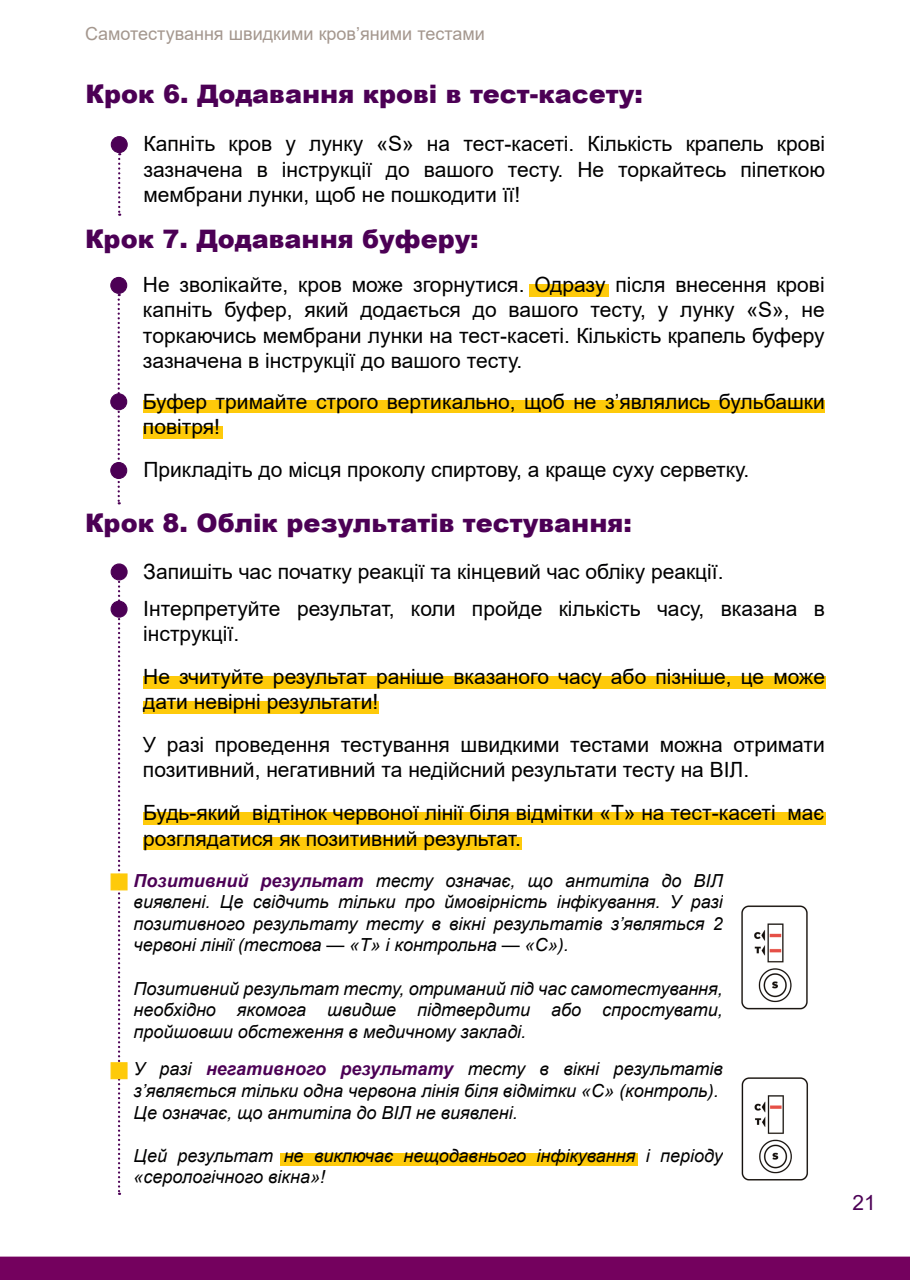
<style>
.page{position:relative;width:910px;height:1280px;background:#fff}
.page>*{position:absolute;margin:0;border:0;box-sizing:border-box;transform-origin:0 0}
.t1{font:900 25.5px "Arial";color:#4c0055}
.t2{font:21px/25.2px "Arial";color:#000001}
.t3{font:21px "Arial";color:#4c0055}
.t4{font:italic 18px/21.6px "Arial";color:#000001;text-align:justify}
.t5{font:18px "Arial";color:#a4978e}
.s1{font-weight:700;color:#4c0055}
</style>
<div class="page">
<div style="left:1px;top:1257px;width:908px;height:22px;background:#74015e"></div>
<div style="left:0;top:1256px;width:910px;height:24px;border:2px solid #74015e"></div>
<svg style="left:118px;top:153px;width:2px;height:63px"></svg>
<div style="left:111px;top:137px;width:16px;height:16px;background:#4c0055;border-radius:50%"></div>
<div style="left:111px;top:136px;width:17px;height:17px;border:1px solid #4c0055;border-radius:50%"></div>
<div style="left:530px;top:284px;width:79px;height:13px;background:#feca0a"></div>
<div style="left:143px;top:813px;width:683px;height:12px;background:#feca0a"></div>
<div style="left:143px;top:837px;width:379px;height:13px;background:#feca0a"></div>
<div style="left:143px;top:701px;width:235px;height:13px;background:#feca0a"></div>
<svg style="left:118px;top:294px;width:2px;height:210px"></svg>
<div style="left:143px;top:676px;width:682px;height:13px;background:#feca0a"></div>
<div style="left:143px;top:426px;width:79px;height:12px;background:#feca0a"></div>
<div style="left:281px;top:1153px;width:357px;height:12px;background:#feca0a"></div>
<div style="left:143px;top:401px;width:682px;height:12px;background:#feca0a"></div>
<div style="left:111px;top:277px;width:16px;height:16px;background:#4c0055;border-radius:50%"></div>
<div style="left:110px;top:277px;width:17px;height:17px;border:1px solid #4c0055;border-radius:50%"></div>
<div style="left:111px;top:394px;width:16px;height:16px;background:#4c0055;border-radius:50%"></div>
<div style="left:110px;top:393px;width:17px;height:17px;border:1px solid #4c0055;border-radius:50%"></div>
<div style="left:111px;top:463px;width:16px;height:15px;background:#4c0055;border-radius:50%"></div>
<div style="left:110px;top:462px;width:17px;height:17px;border:1px solid #4c0055;border-radius:50%"></div>
<svg style="left:118px;top:580px;width:2px;height:615px"></svg>
<div style="left:111px;top:564px;width:16px;height:16px;background:#4c0055;border-radius:50%"></div>
<div style="left:111px;top:563px;width:17px;height:17px;border:1px solid #4c0055;border-radius:50%"></div>
<div style="left:111px;top:601px;width:16px;height:16px;background:#4c0055;border-radius:50%"></div>
<div style="left:111px;top:601px;width:17px;height:17px;border:1px solid #4c0055;border-radius:50%"></div>
<div style="left:111px;top:873px;width:17px;height:17px;background:#feca0a;border:1px solid #feca0a"></div>
<div style="left:111px;top:1062px;width:17px;height:17px;background:#feca0a;border:1px solid #feca0a"></div>
<img style="left:741px;top:905px;width:67px;height:105px">
<img style="left:741px;top:1077px;width:67px;height:104px">
<p class="t5" style="left:85px;top:21px;width:401px">Самотестування швидкими кров’яними тестами</p>
<p class="t1" style="left:86px;top:76px;width:559px">Крок 6. Додавання крові в тест-касету:</p>
<p class="t2" style="left:143px;top:131px;width:683px;text-align:justify">Капніть кров у лунку «S» на тест-касеті. Кількість крапель крові зазначена в інструкції до вашого тесту. Не торкайтесь піпеткою мембрани лунки, щоб не пошкодити її!</p>
<p class="t1" style="left:85px;top:220px;width:395px">Крок 7. Додавання буферу:</p>
<p class="t2" style="left:143px;top:272px;width:683px;text-align:justify">Не зволікайте, кров може згорнутися. Одразу після внесення крові капніть буфер, який додається до вашого тесту, у лунку «S», не торкаючись мембрани лунки на тест-касеті. Кількість крапель буферу зазначена в інструкції до вашого тесту.</p>
<p class="t2" style="left:143px;top:388px;width:683px">Буфер тримайте строго вертикально, щоб не з’являлись бульбашки повітря!</p>
<p class="t2" style="left:143px;top:457px;width:607px">Прикладіть до місця проколу спиртову, а краще суху серветку.</p>
<p class="t1" style="left:85px;top:504px;width:548px">Крок 8. Облік результатів тестування:</p>
<p class="t2" style="left:143px;top:559px;width:582px">Запишіть час початку реакції та кінцевий час обліку реакції.</p>
<p class="t2" style="left:143px;top:596px;width:683px">Інтерпретуйте результат, коли пройде кількість часу, вказана в інструкції.</p>
<p class="t2" style="left:143px;top:664px;width:683px">Не зчитуйте результат раніше вказаного часу або пізніше, це може дати невірні результати!</p>
<p class="t2" style="left:143px;top:732px;width:683px">У разі проведення тестування швидкими тестами можна отримати позитивний, негативний та недійсний результати тесту на ВІЛ.</p>
<p class="t2" style="left:143px;top:800px;width:682px">Будь-який відтінок червоної лінії біля відмітки «T» на тест-касеті має</p>
<p class="t2" style="left:143px;top:825px;width:379px">розглядатися як позитивний результат.</p>
<p class="t4" style="left:134px;top:870px;width:591px"><span class="s1">Позитивний результат</span> тесту означає, що антитіла до ВІЛ виявлені. Це свідчить тільки про ймовірність інфікування. У разі позитивного результату тесту в вікні результатів з’являться 2 червоні лінії (тестова — «Т» і контрольна — «С»).</p>
<p class="t4" style="left:134px;top:978px;width:591px">Позитивний результат тесту, отриманий під час самотестування, необхідно якомога швидше підтвердити або спростувати, пройшовши обстеження в медичному закладі.</p>
<p class="t4" style="left:134px;top:1058px;width:591px">У разі <span class="s1">негативного результату</span> тесту в вікні результатів з’являється тільки одна червона лінія біля відмітки «C» (контроль).</p>
<p class="t4" style="left:134px;top:1102px;width:386px">Це означає, що антитіла до ВІЛ не виявлені.</p>
<p class="t4" style="left:134px;top:1145px;width:591px">Цей результат не виключає нещодавнього інфікування і періоду «серологічного вікна»!</p>
<p class="t3" style="left:853px;top:1188px;width:25px">21</p>
</div>
